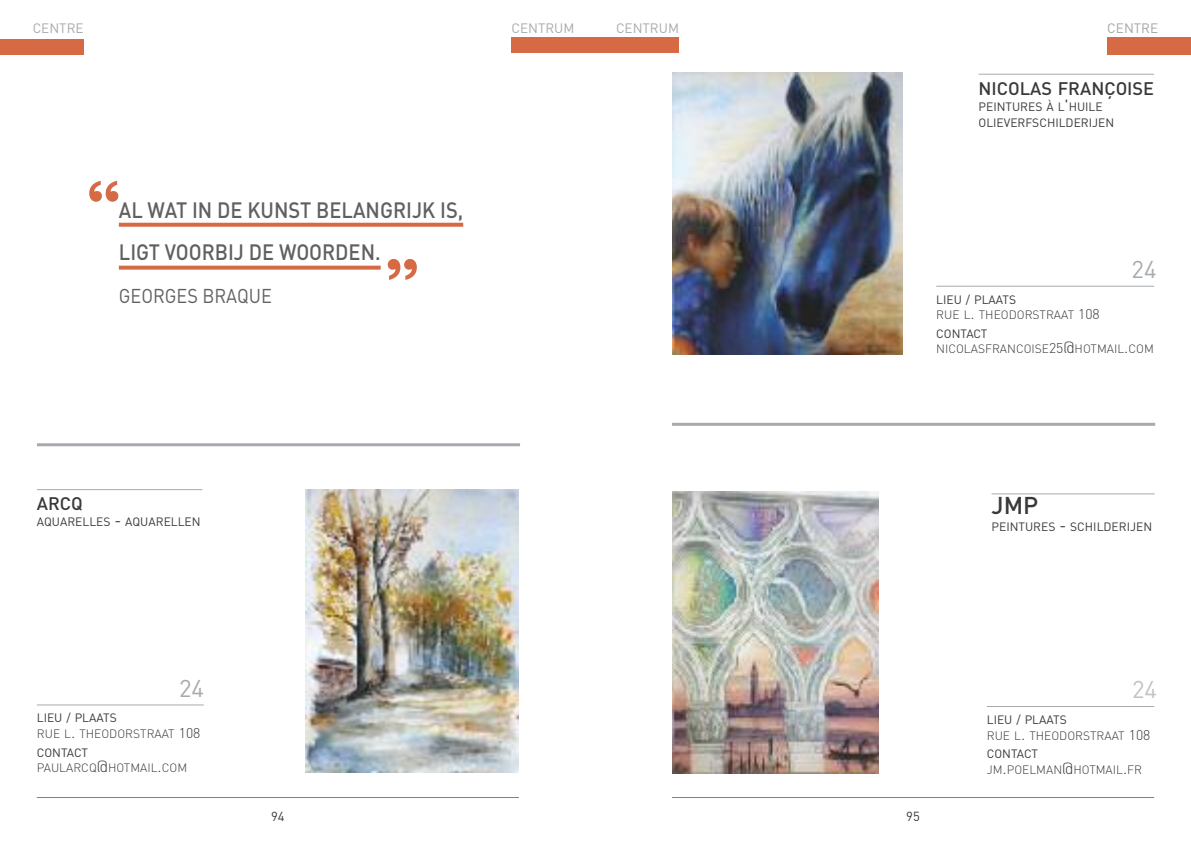
<style>
.page{position:relative;width:1191px;height:842px;background:#fff}
.page>*{position:absolute;margin:0;border:0;box-sizing:border-box;transform-origin:0 0}
.t1{font:700 67.6px "Clarendon";color:#d56a44}
.t2{font:24px "DIN";color:#a7aaae}
.t3{font:500 24px "DIN";color:#39383a}
.t4{font:24px "DIN";color:#c3c3c4}
.t5{font:500 22px/43px "DIN";color:#606061;scale:.91 1}
.t6{font:19.8px "DIN";color:#606061;scale:.91 1}
.t7{font:500 18px "DIN";color:#39383a}
.t8{font:13.6px "DIN";color:#a7aaae}
.t9{font:13.6px "DIN";color:#a6a5a6}
.t10{font:13px "DIN";color:#39383a}
.t11{font:300 12px/15.6px "DIN";color:#39383a}
.t12{font:12px/16.4px "DIN";color:#39383a}
.s1{font-size:16px}
.s2{font-weight:400}
.s3{font-size:14px}
</style>
<div class="page">
<img style="left:672px;top:491px;width:206px;height:283px">
<img style="left:672px;top:72px;width:230px;height:283px">
<hr style="left:672px;top:797px;width:482px;height:1px;background:#7e7e7f">
<hr style="left:672px;top:423px;width:483px;height:3px;background:#a7aaae">
<hr style="left:978px;top:74px;width:176px;height:1px;background:#a7aaae">
<hr style="left:936px;top:286px;width:218px;height:1px;background:#a7aaae">
<hr style="left:991px;top:493px;width:163px;height:1px;background:#a7aaae">
<hr style="left:986px;top:706px;width:168px;height:1px;background:#a7aaae">
<div style="left:1107px;top:37px;width:84px;height:17px;background:#d56a44"></div>
<hr style="left:37px;top:797px;width:482px;height:1px;background:#7e7e7f">
<div style="left:0;top:39px;width:84px;height:15px;background:#d56a44"></div>
<div style="left:511px;top:37px;width:84px;height:16px;background:#d56a44"></div>
<hr style="left:37px;top:443px;width:483px;height:3px;background:#a7aaae">
<hr style="left:37px;top:489px;width:165px;height:1px;background:#a7aaae">
<hr style="left:37px;top:704px;width:167px;height:1px;background:#a7aaae">
<div style="left:595px;top:37px;width:84px;height:16px;background:#d56a44"></div>
<img style="left:305px;top:489px;width:213px;height:284px">
<svg style="left:119px;top:223px;width:344px;height:4px"></svg>
<svg style="left:119px;top:266px;width:262px;height:4px"></svg>
<p class="t8" style="left:33px;top:23px;width:52px">CENTRE</p>
<p class="t8" style="left:511px;top:23px;width:65px">CENTRUM</p>
<h1 class="t1" style="left:86px;top:182px;width:36px">“</h1>
<h3 class="t5" style="left:119px;top:188px;width:380px">AL WAT IN DE KUNST BELANGRIJK IS,<br>LIGT VOORBIJ DE WOORDEN.</h3>
<h3 class="t6" style="left:119px;top:289px;width:170px">GEORGES BRAQUE</h3>
<h1 class="t1" style="left:386px;top:260px;width:36px">”</h1>
<p class="t8" style="left:616px;top:23px;width:65px">CENTRUM</p>
<p class="t9" style="left:1107px;top:23px;width:52px">CENTRE</p>
<h3 class="t7" style="left:978px;top:78px;width:177px">NICOLAS FRANÇOISE</h3>
<p class="t12" style="left:978px;top:100px;width:137px">PEINTURES À L<span class="s1">'</span>HUILE<br>OLIEVERFSCHILDERIJEN</p>
<h2 class="t2" style="left:1131px;top:261px;width:27px">24</h2>
<p class="t11" style="left:936px;top:292px;width:165px"><span class="s2">LIEU / PLAATS<br></span>RUE L<span class="s1">.</span> THEODORSTRAAT <span class="s3">108</span></p>
<p class="t11" style="left:936px;top:326px;width:219px"><span class="s2">CONTACT<br></span>NICOLASFRANCOISE<span class="s3">25</span><span class="s1">@</span>HOTMAIL<span class="s1">.</span>COM</p>
<h3 class="t7" style="left:37px;top:493px;width:47px">ARCQ</h3>
<p class="t12" style="left:37px;top:515px;width:165px">AQUARELLES <span class="s1">-</span> AQUARELLEN</p>
<h2 class="t3" style="left:991px;top:492px;width:48px">JMP</h2>
<p class="t12" style="left:991px;top:519px;width:162px">PEINTURES <span class="s1">-</span> SCHILDERIJEN</p>
<h2 class="t2" style="left:179px;top:679px;width:27px">24</h2>
<p class="t11" style="left:37px;top:710px;width:165px"><span class="s2">LIEU / PLAATS<br></span>RUE L<span class="s1">.</span> THEODORSTRAAT <span class="s3">108</span></p>
<p class="t11" style="left:37px;top:744px;width:152px"><span class="s2">CONTACT<br></span>PAULARCQ<span class="s1">@</span>HOTMAIL<span class="s1">.</span>COM</p>
<p class="t10" style="left:271px;top:812px;width:15px">94</p>
<p class="t10" style="left:906px;top:812px;width:15px">95</p>
<h2 class="t4" style="left:1132px;top:681px;width:27px">24</h2>
<p class="t11" style="left:986px;top:712px;width:165px"><span class="s2">LIEU / PLAATS<br></span>RUE L<span class="s1">.</span> THEODORSTRAAT <span class="s3">108</span></p>
<p class="t11" style="left:986px;top:746px;width:157px"><span class="s2">CONTACT<br></span>JM<span class="s1">.</span>POELMAN<span class="s1">@</span>HOTMAIL<span class="s1">.</span>FR</p>
</div>
